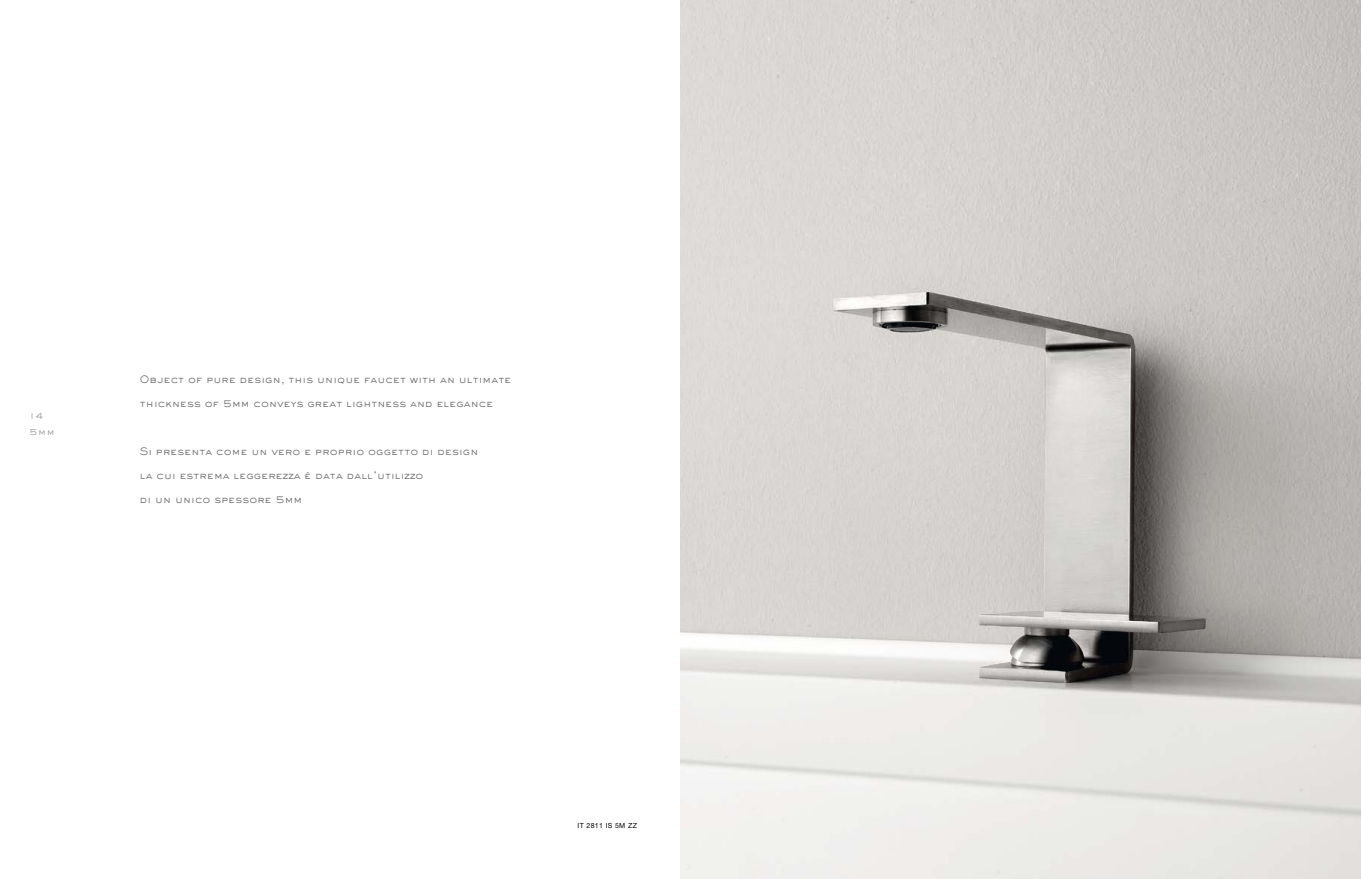
<style>
.page{position:relative;width:1361px;height:879px;background:#fff}
.page>*{position:absolute;margin:0;border:0;box-sizing:border-box;transform-origin:0 0}
.t1{font:300 10px "Sackers Gothic W01";letter-spacing:.01em;color:#646567}
.t2{font:300 9px/16px "Sackers Gothic W01";color:#929395}
.t3{font:7px "Helvetica Neue LT Pro";letter-spacing:.05em;color:#000}
</style>
<div class="page">
<img style="left:680px;top:0;width:681px;height:879px">
<p class="t2" style="left:29px;top:407px;width:27px">14<br>5mm</p>
<p class="t1" style="left:140px;top:373px;width:373px">Object of pure design, this unique faucet with an ultimate</p>
<p class="t1" style="left:140px;top:397px;width:355px">thickness of 5mm conveys great lightness and elegance</p>
<p class="t1" style="left:140px;top:445px;width:340px">Si presenta come un vero e proprio oggetto di design</p>
<p class="t1" style="left:140px;top:469px;width:285px">la cui estrema leggerezza è data dall’utilizzo</p>
<p class="t1" style="left:140px;top:493px;width:164px">di un unico spessore 5mm</p>
<p class="t3" style="left:577px;top:821px;width:61px">IT 2811 IS 5M ZZ</p>
</div>
